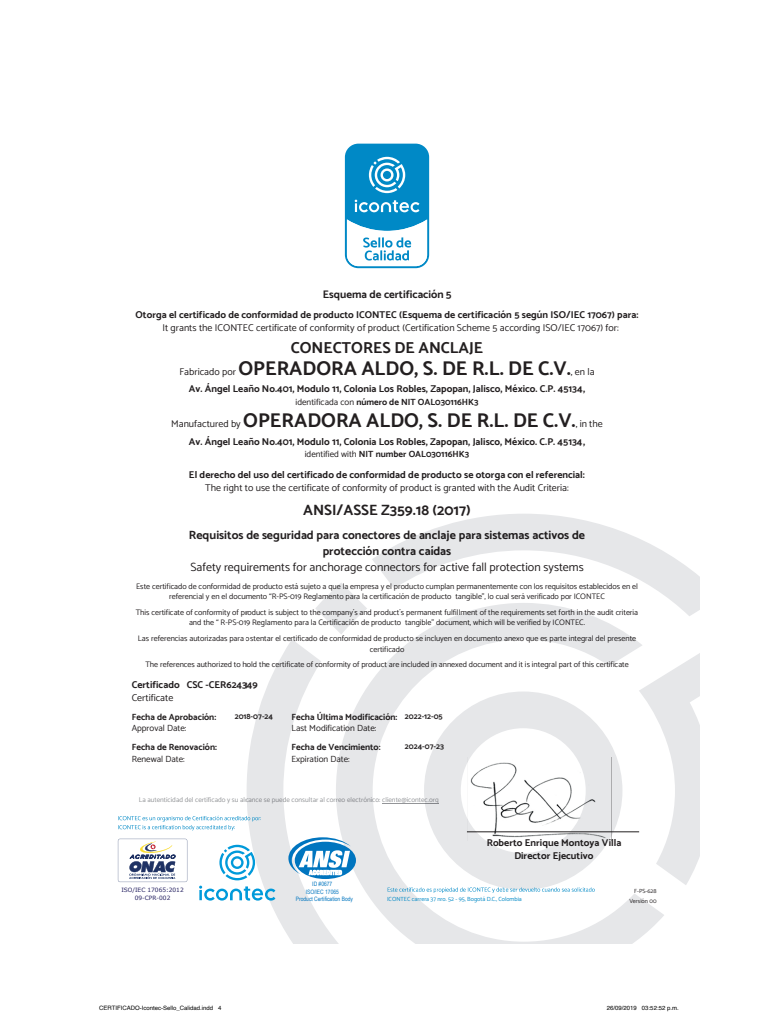
<style>
.page{position:relative;width:770px;height:1016px;background:#fff}
.page>*{position:absolute;margin:0;border:0;box-sizing:border-box;transform-origin:0 0}
.t1{font:700 20px "Catamaran";color:#231f20}
.t2{font:700 16px "Catamaran";color:#231f20}
.t3{font:700 15px "Catamaran";color:#231f20}
.t4{font:700 12px/15.8px "Catamaran";color:#231f20;text-align:center}
.t5{font:12px "Catamaran";color:#231f20}
.t6{font:700 11px "Catamaran";color:#231f20}
.t7{font:700 10px/13.2px "Catamaran";color:#231f20;text-align:center}
.t8{font:10px "Catamaran";color:#231f20}
.t9{font:700 9px "Catamaran";color:#231f20}
.t10{font:9px "Catamaran";color:#231f20}
.t11{font:8px/10.6px "Catamaran";color:#231f20;text-align:center}
.t12{font:700 8px "Catamaran";letter-spacing:.005em;color:#231f20}
.t13{font:7px "Catamaran";color:#939598}
.t14{font:6px "Helvetica";color:#000}
.t15{font:6px "Catamaran";color:#0089c6}
.t16{font:6px "Arial Narrow";color:#0075bf}
.t17{font:6px/9.8px "Catamaran";color:#231f20;text-align:right}
.t18{font:5.9px/8.7px "Verdana";color:#252161;text-align:center}
.s1{font-weight:400;font-size:10px}
.s2{font-weight:400}
</style>
<div class="page">
<svg style="left:372px;top:514px;width:327px;height:102px"></svg>
<svg style="left:367px;top:603px;width:297px;height:340px"></svg>
<svg style="left:387px;top:887px;width:207px;height:6px"></svg>
<svg style="left:344px;top:143px;width:86px;height:126px"></svg>
<svg style="left:118px;top:583px;width:249px;height:360px"></svg>
<svg style="left:638px;top:624px;width:62px;height:319px"></svg>
<h3 class="t6" style="left:323px;top:286px;width:130px">Esquema de certificación 5</h3>
<p class="t7" style="left:135px;top:308px;width:504px">Otorga el certificado de conformidad de producto ICONTEC (Esquema de certificación 5 según ISO/IEC 17067) para:</p>
<p class="t8" style="left:162px;top:320px;width:458px">It grants the ICONTEC certificate of conformity of product (Certification Scheme 5 according ISO/IEC 17067) for:</p>
<h2 class="t2" style="left:291px;top:335px;width:194px">CONECTORES DE ANCLAJE</h2>
<h1 class="t1" style="left:179px;top:353px;width:416px"><span class="s1">Fabricado por</span> OPERADORA ALDO, S. DE R.L. DE C.V.<span class="s1">, en la</span></h1>
<p class="t7" style="left:189px;top:382px;width:397px">Av. Ángel Leaño No.401, Modulo 11, Colonia Los Robles, Zapopan, Jalisco, México. C.P. 45134,</p>
<p class="t9" style="left:295px;top:395px;width:184px"><span class="s2">identificada con</span> número de NIT OAL030116HK3</p>
<h1 class="t1" style="left:171px;top:405px;width:433px"><span class="s1">Manufactured by</span> OPERADORA ALDO, S. DE R.L. DE C.V.<span class="s1">, in the</span></h1>
<p class="t7" style="left:189px;top:435px;width:397px">Av. Ángel Leaño No.401, Modulo 11, Colonia Los Robles, Zapopan, Jalisco, México. C.P. 45134,</p>
<p class="t9" style="left:305px;top:447px;width:166px"><span class="s2">identified with</span> NIT number OAL030116HK3</p>
<p class="t7" style="left:189px;top:468px;width:397px">El derecho del uso del certificado de conformidad de producto se otorga con el referencial:</p>
<p class="t8" style="left:205px;top:480px;width:365px">The right to use the certificate of conformity of product is granted with the Audit Criteria:</p>
<h3 class="t3" style="left:303px;top:499px;width:169px">ANSI/ASSE Z359.18 (2017)</h3>
<h3 class="t4" style="left:189px;top:527px;width:397px">Requisitos de seguridad para conectores de anclaje para sistemas activos de protección contra caídas</h3>
<h3 class="t5" style="left:190px;top:557px;width:395px">Safety requirements for anchorage connectors for active fall protection systems</h3>
<p class="t11" style="left:136px;top:580px;width:503px">Este certificado de conformidad de producto está sujeto a que la empresa y el producto cumplan permanentemente con los requisitos establecidos en el referencial y en el documento “R-PS-019 Reglamento para la certificación de producto tangible”, lo cual será verificado por ICONTEC</p>
<p class="t11" style="left:136px;top:607px;width:504px">This certificate of conformity of product is subject to the company´s and product´s permanent fulfillment of the requirements set forth in the audit criteria and the “ R-PS-019 Reglamento para la Certificación de producto tangible” document, which will be verified by ICONTEC.</p>
<p class="t11" style="left:138px;top:633px;width:499px">Las referencias autorizadas para ostentar el certificado de conformidad de producto se incluyen en documento anexo que es parte integral del presente certificado</p>
<p class="t11" style="left:145px;top:659px;width:485px">The references authorized to hold the certificate of conformity of product are included in annexed document and it is integral part of this certificate</p>
<p class="t7" style="left:132px;top:677px;width:127px">Certificado CSC -CER624349</p>
<p class="t8" style="left:132px;top:690px;width:43px">Certificate</p>
<p class="t9" style="left:132px;top:710px;width:86px">Fecha de Aprobación:</p>
<p class="t10" style="left:132px;top:721px;width:56px">Approval Date:</p>
<p class="t12" style="left:235px;top:710px;width:40px">2018-07-24</p>
<p class="t9" style="left:291px;top:710px;width:107px">Fecha Última Modificación:</p>
<p class="t10" style="left:291px;top:721px;width:86px">Last Modification Date:</p>
<p class="t12" style="left:405px;top:710px;width:39px">2022-12-05</p>
<p class="t9" style="left:132px;top:740px;width:87px">Fecha de Renovación:</p>
<p class="t10" style="left:132px;top:752px;width:54px">Renewal Date:</p>
<p class="t9" style="left:291px;top:740px;width:91px">Fecha de Vencimiento:</p>
<p class="t10" style="left:291px;top:752px;width:60px">Expiration Date:</p>
<p class="t12" style="left:405px;top:740px;width:40px">2024-07-23</p>
<p class="t13" style="left:139px;top:795px;width:301px">La autenticidad del certificado y su alcance se puede consultar al correo electrónico: cliente@icontec.org</p>
<p class="t18" style="left:121px;top:885px;width:64px">ISO/IEC 17065:2012<br>09-CPR-002</p>
<p class="t16" style="left:312px;top:880px;width:22px">ID #0677</p>
<p class="t16" style="left:305px;top:887px;width:35px">ISO/IEC 17065</p>
<p class="t16" style="left:296px;top:894px;width:59px">Product Certification Body</p>
<p class="t7" style="left:486px;top:836px;width:136px">Roberto Enrique Montoya Villa<br>Director Ejecutivo</p>
<p class="t15" style="left:387px;top:894px;width:136px">ICONTEC carrera 37 nro. 52 - 95, Bogotá D.C., Colombia</p>
<p class="t17" style="left:629px;top:886px;width:29px">F-PS-628<br>Versión 00</p>
<p class="t14" style="left:99px;top:1003px;width:124px">CERTIFICADO-Icontec-Sello_Calidad.indd 4</p>
<p class="t14" style="left:606px;top:1003px;width:73px">26/09/2019 03:52:52 p.m.</p>
</div>
